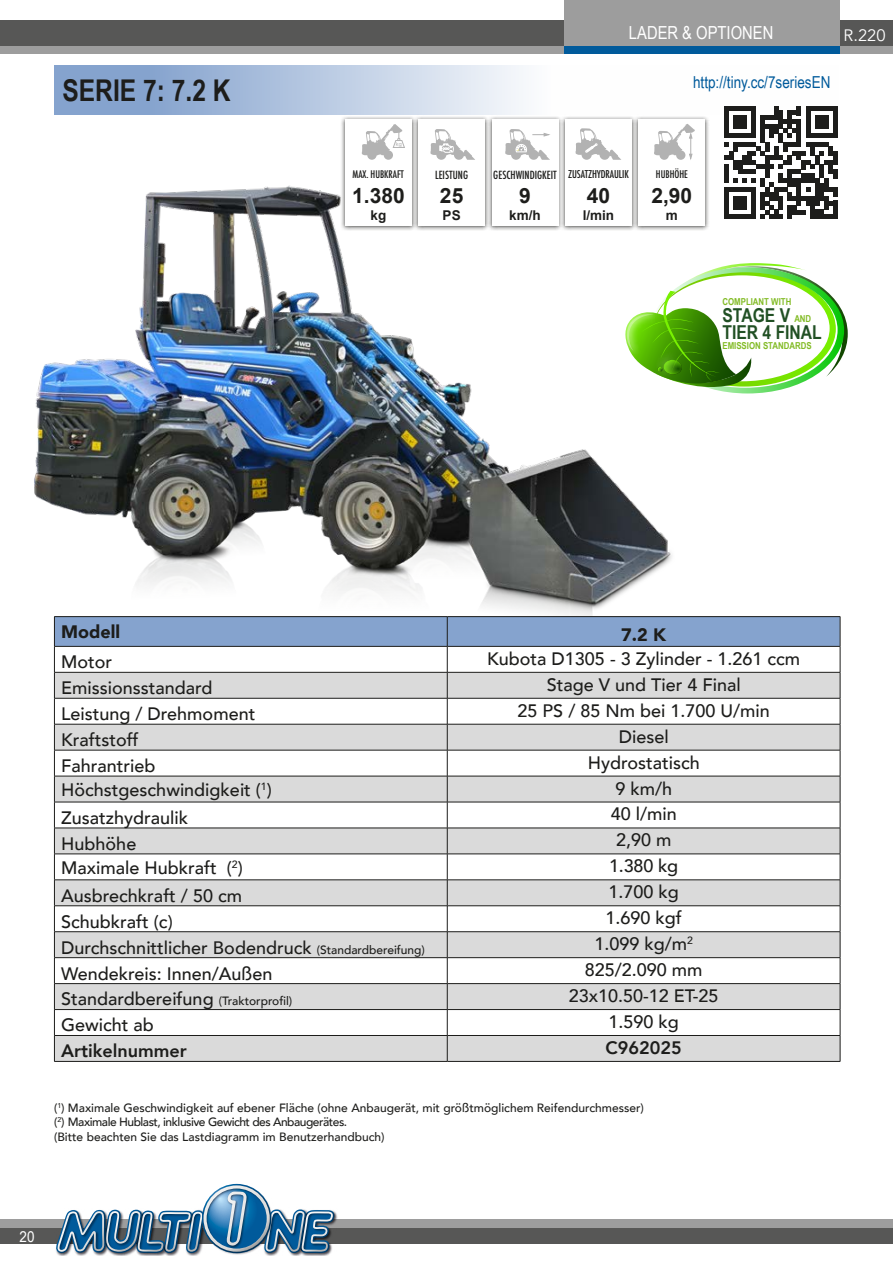
<style>
.page{position:relative;width:893px;height:1263px;background:#fff}
.page>*{position:absolute;margin:0;border:0;box-sizing:border-box;transform-origin:0 0}
.nome_macchina{font:700 30px "Arial Narrow";color:#1d1d1b}
.t1{font:700 21px "Arial";color:#1d1d1b}
.nome_opzione{font:700 19.2px "Arial Narrow";color:#215024}
.testo_tabella{font:500 18px "Avenir";color:#1d1d1b}
.testo_tabella_centra{font:500 18px "Avenir";color:#1d1d1b}
.categoria_accessori{font:18px "Arial Narrow";color:#fff}
.testo_tabella-2{font:800 18px "Avenir";color:#1d1d1b}
.codice{font:800 18px "Avenir";color:#1d1d1b}
.titolo_tabella{font:900 18px "Avenir";color:#1d1d1b}
.titolo_tabella_centr{font:900 18px "Avenir";color:#1d1d1b}
.t2{font:16.5px "Arial Narrow";color:#005a9b}
.t3{font:16.5px "Avenir";color:#fff}
.t4{font:14.85px "Arial Narrow";color:#fff;scale:1.11 1}
.t5{font:700 13.5px "Arial";color:#1d1d1b}
.testo_tabella-3{font:500 12px "Avenir";color:#1d1d1b}
.testo_tabella-4{font:500 12px "Avenir";letter-spacing:-.04em;color:#1d1d1b}
.titolo{font:500 condensed 10.95px "Futura";color:#1d1d1b}
.titolo-2{font:500 condensed 10.5px "Futura";letter-spacing:-.01em;color:#1d1d1b}
.titolo-3{font:500 condensed 10.35px "Futura";color:#1d1d1b}
.titolo-4{font:500 condensed 10.2px "Futura";color:#1d1d1b}
.nome_opzione-2{font:700 9.6px "Arial Narrow";color:#82bb25}
.t6{font:5.55px "Arial";color:#b2b2b2}
.s1{font-size:9.6px;color:#82bb25}
.s2{font-size:12px}
</style>
<div class="page">
<div style="left:0;top:45px;width:893px;height:9px;background:#9d9d9d"></div>
<div style="left:564px;top:45px;width:276px;height:9px;background:#005a9b"></div>
<div style="left:0;top:20px;width:893px;height:25px;background:#575756"></div>
<div style="left:0;top:1219px;width:893px;height:9px;background:#9d9d9d"></div>
<div style="left:0;top:1228px;width:893px;height:16px;background:#575756"></div>
<svg style="left:56px;top:1184px;width:280px;height:72px"></svg>
<div style="left:564px;top:0;width:276px;height:45px;background:#9d9d9d"></div>
<svg style="left:54px;top:66px;width:784px;height:49px"></svg>
<img style="left:34px;top:185px;width:638px;height:431px">
<img style="left:602px;top:276px;width:21px;height:113px">
<svg style="left:623px;top:263px;width:225px;height:131px"></svg>
<img style="left:627px;top:325px;width:82px;height:82px">
<hr style="left:54px;top:1061px;width:393px;height:1px;background:#1d1d1b">
<hr style="left:447px;top:1061px;width:393px;height:1px;background:#1d1d1b">
<svg style="left:54px;top:616px;width:787px;height:445px"></svg>
<hr style="left:447px;top:616px;width:393px;height:1px;background:#1d1d1b">
<hr style="left:54px;top:646px;width:393px;height:1px;background:#1d1d1b">
<hr style="left:447px;top:646px;width:393px;height:1px;background:#1d1d1b">
<div style="left:340px;top:115px;width:76px;height:116px;background:#1d1d1b;opacity:.75"></div>
<div style="left:345px;top:119px;width:67px;height:107px;background:#fff"></div>
<svg style="left:362px;top:124px;width:43px;height:36px"></svg>
<div style="left:413px;top:115px;width:77px;height:116px;background:#1d1d1b;opacity:.75"></div>
<div style="left:418px;top:119px;width:67px;height:107px;background:#fff"></div>
<svg style="left:430px;top:129px;width:45px;height:31px"></svg>
<div style="left:487px;top:115px;width:76px;height:116px;background:#1d1d1b;opacity:.75"></div>
<div style="left:492px;top:119px;width:66px;height:107px;background:#fff"></div>
<svg style="left:505px;top:129px;width:45px;height:31px"></svg>
<div style="left:560px;top:115px;width:76px;height:116px;background:#1d1d1b;opacity:.75"></div>
<div style="left:565px;top:119px;width:67px;height:107px;background:#fff"></div>
<svg style="left:575px;top:128px;width:46px;height:32px"></svg>
<div style="left:634px;top:115px;width:76px;height:116px;background:#1d1d1b;opacity:.75"></div>
<div style="left:638px;top:119px;width:67px;height:107px;background:#fff"></div>
<svg style="left:654px;top:124px;width:41px;height:36px"></svg>
<svg style="left:725px;top:106px;width:112px;height:113px"></svg>
<p class="nome_macchina" style="left:63px;top:68px;width:170px">SERIE 7: 7.2 K</p>
<p class="t6" style="left:396px;top:140px;width:7px">kg</p>
<p class="titolo-4" style="left:352px;top:168px;width:53px">MAX. HUBKRAFT</p>
<p class="t1" style="left:352px;top:182px;width:54px">1.380</p>
<p class="t5" style="left:371px;top:206px;width:17px">kg</p>
<p class="categoria_accessori" style="left:629px;top:20px;width:146px">LADER &amp; OPTIONEN</p>
<p class="t2" style="left:693px;top:70px;width:139px">http://tiny.cc/7seriesEN</p>
<p class="t3" style="left:844px;top:26px;width:43px">R.220</p>
<p class="titolo" style="left:435px;top:167px;width:35px">LEISTUNG</p>
<p class="t1" style="left:440px;top:182px;width:25px">25</p>
<p class="t5" style="left:443px;top:206px;width:20px">PS</p>
<p class="titolo" style="left:493px;top:167px;width:65px">GESCHWINDIGKEIT</p>
<p class="t1" style="left:519px;top:182px;width:13px">9</p>
<p class="t5" style="left:509px;top:206px;width:33px">km/h</p>
<p class="titolo-2" style="left:568px;top:168px;width:62px">ZUSATZHYDRAULIK</p>
<p class="titolo-3" style="left:656px;top:168px;width:34px">HUBHÖHE</p>
<p class="t1" style="left:651px;top:182px;width:42px">2,90</p>
<p class="t5" style="left:666px;top:206px;width:14px">m</p>
<p class="t1" style="left:587px;top:182px;width:25px">40</p>
<p class="t5" style="left:583px;top:206px;width:33px">l/min</p>
<p class="nome_opzione-2" style="left:722px;top:294px;width:70px">COMPLIANT WITH</p>
<p class="nome_opzione" style="left:722px;top:300px;width:90px">STAGE V <span class="s1">AND</span></p>
<p class="nome_opzione" style="left:722px;top:317px;width:101px">TIER 4 FINAL</p>
<p class="nome_opzione-2" style="left:722px;top:338px;width:91px">EMISSION STANDARDS</p>
<p class="titolo_tabella" style="left:61px;top:617px;width:61px">Modell</p>
<p class="titolo_tabella_centr" style="left:621px;top:619px;width:46px">7.2 K</p>
<p class="testo_tabella" style="left:61px;top:646px;width:53px">Motor</p>
<p class="testo_tabella_centra" style="left:487px;top:643px;width:314px">Kubota D1305 - 3 Zylinder - 1.261 ccm</p>
<p class="testo_tabella" style="left:61px;top:672px;width:153px">Emissionsstandard</p>
<p class="testo_tabella_centra" style="left:547px;top:669px;width:196px">Stage V und Tier 4 Final</p>
<p class="testo_tabella" style="left:61px;top:698px;width:196px">Leistung / Drehmoment</p>
<p class="testo_tabella_centra" style="left:518px;top:695px;width:254px">25 PS / 85 Nm bei 1.700 U/min</p>
<p class="testo_tabella" style="left:61px;top:724px;width:79px">Kraftstoff</p>
<p class="testo_tabella_centra" style="left:619px;top:721px;width:51px">Diesel</p>
<p class="testo_tabella" style="left:61px;top:750px;width:96px">Fahrantrieb</p>
<p class="testo_tabella_centra" style="left:588px;top:747px;width:114px">Hydrostatisch</p>
<p class="testo_tabella" style="left:61px;top:774px;width:212px">Höchstgeschwindigkeit (<sup>1</sup>)</p>
<p class="testo_tabella_centra" style="left:615px;top:773px;width:58px">9 km/h</p>
<p class="testo_tabella" style="left:61px;top:802px;width:129px">Zusatzhydraulik</p>
<p class="testo_tabella_centra" style="left:611px;top:799px;width:68px">40 l/min</p>
<p class="testo_tabella" style="left:61px;top:828px;width:77px">Hubhöhe</p>
<p class="testo_tabella_centra" style="left:616px;top:824px;width:57px">2,90 m</p>
<p class="testo_tabella" style="left:61px;top:852px;width:183px">Maximale Hubkraft (<sup>2</sup>)</p>
<p class="testo_tabella_centra" style="left:609px;top:850px;width:71px">1.380 kg</p>
<p class="testo_tabella" style="left:61px;top:880px;width:182px">Ausbrechkraft / 50 cm</p>
<p class="testo_tabella_centra" style="left:608px;top:876px;width:72px">1.700 kg</p>
<p class="testo_tabella" style="left:61px;top:906px;width:113px">Schubkraft (c)</p>
<p class="testo_tabella_centra" style="left:605px;top:902px;width:78px">1.690 kgf</p>
<p class="testo_tabella" style="left:61px;top:932px;width:365px">Durchschnittlicher Bodendruck <span class="s2">(Standardbereifung)</span></p>
<p class="testo_tabella_centra" style="left:594px;top:928px;width:100px">1.099 kg/m<sup>2</sup></p>
<p class="testo_tabella" style="left:61px;top:958px;width:213px">Wendekreis: Innen/Außen</p>
<p class="testo_tabella_centra" style="left:585px;top:954px;width:119px">825/2.090 mm</p>
<p class="testo_tabella" style="left:61px;top:984px;width:232px">Standardbereifung <span class="s2">(Traktorprofil)</span></p>
<p class="testo_tabella_centra" style="left:569px;top:980px;width:151px">23x10.50-12 ET-25</p>
<p class="testo_tabella" style="left:61px;top:1009px;width:94px">Gewicht ab</p>
<p class="testo_tabella_centra" style="left:608px;top:1006px;width:72px">1.590 kg</p>
<p class="testo_tabella-2" style="left:61px;top:1037px;width:127px">Artikelnummer</p>
<p class="codice" style="left:606px;top:1034px;width:78px">C962025</p>
<p class="testo_tabella-3" style="left:54px;top:1097px;width:591px">(<sup>1</sup>) Maximale Geschwindigkeit auf ebener Fläche (ohne Anbaugerät, mit größtmöglichem Reifendurchmesser)</p>
<p class="testo_tabella-4" style="left:54px;top:1112px;width:295px">(<sup>2</sup>) Maximale Hublast, inklusive Gewicht des Anbaugerätes.</p>
<p class="testo_tabella-3" style="left:54px;top:1126px;width:332px">(Bitte beachten Sie das Lastdiagramm im Benutzerhandbuch)</p>
<p class="t4" style="left:20px;top:1226px;width:15px">20</p>
</div>
